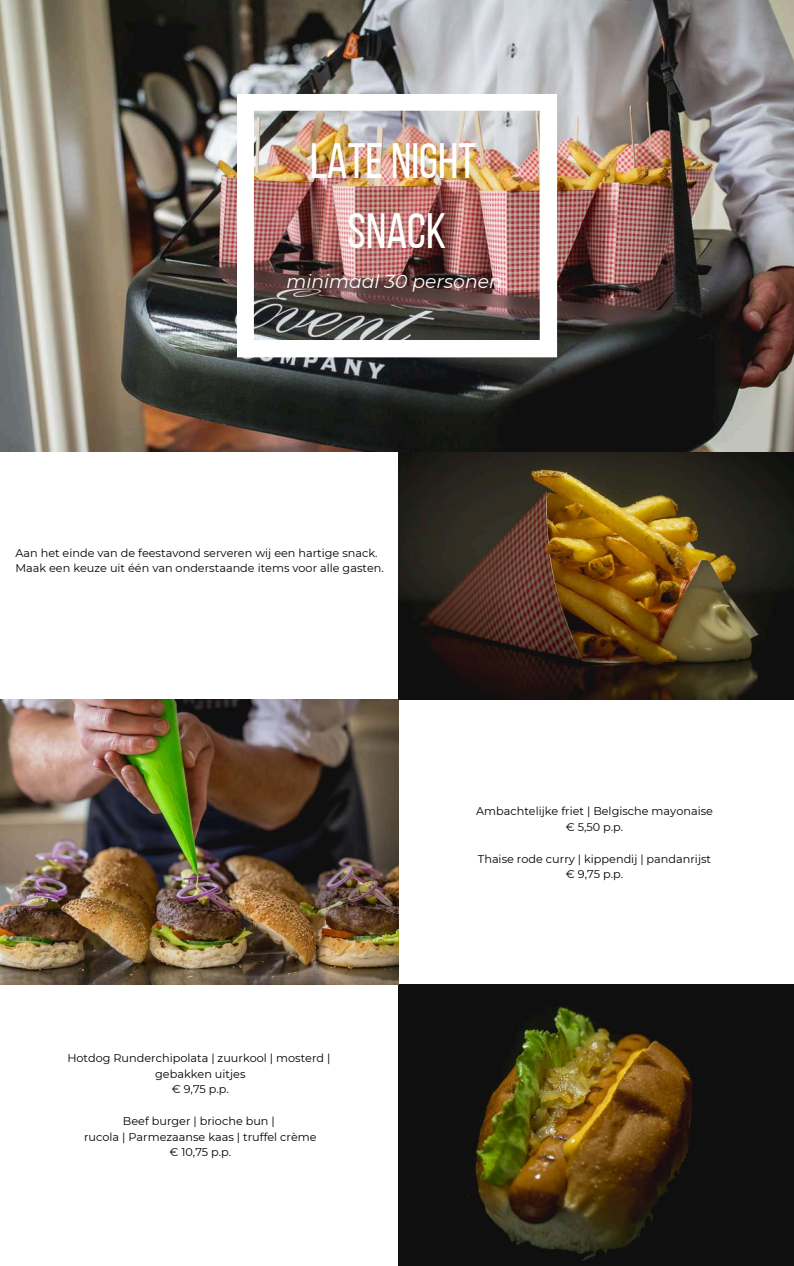
<style>
.page{position:relative;width:794px;height:1266px;background:#fff}
.page>*{position:absolute;margin:0;border:0;box-sizing:border-box;transform-origin:0 0}
.t1{font:49.5px/69.2px "Bebas Neue";color:#fff;text-align:center}
.t2{font:italic 18.75px "Montserrat";color:#fff}
.t3{font:11.25px/15.8px "Montserrat";color:#000;text-align:center}
</style>
<div class="page">
<img style="left:398px;top:984px;width:395px;height:282px">
<img style="left:0;top:699px;width:398px;height:285px">
<img style="left:398px;top:451px;width:395px;height:248px">
<img style="left:0;top:0;width:793px;height:451px">
<img style="left:237px;top:94px;width:319px;height:263px">
<h1 class="t1" style="left:310px;top:131px;width:167px">LATE NIGHT<br>SNACK</h1>
<h2 class="t2" style="left:286px;top:270px;width:217px">minimaal 30 personen</h2>
<p class="t3" style="left:15px;top:545px;width:370px;text-align:left">Aan het einde van de feestavond serveren wij een hartige snack.<br>Maak een keuze uit één van onderstaande items voor alle gasten.</p>
<p class="t3" style="left:67px;top:1050px;width:264px">Hotdog Runderchipolata | zuurkool | mosterd | gebakken uitjes<br>€ 9,75 p.p.</p>
<p class="t3" style="left:84px;top:1113px;width:234px">Beef burger | brioche bun |<br>rucola | Parmezaanse kaas | truffel crème € 10,75 p.p.</p>
<p class="t3" style="left:476px;top:803px;width:238px">Ambachtelijke friet | Belgische mayonaise € 5,50 p.p.</p>
<p class="t3" style="left:477px;top:851px;width:235px">Thaise rode curry | kippendij | pandanrijst € 9,75 p.p.</p>
</div>
